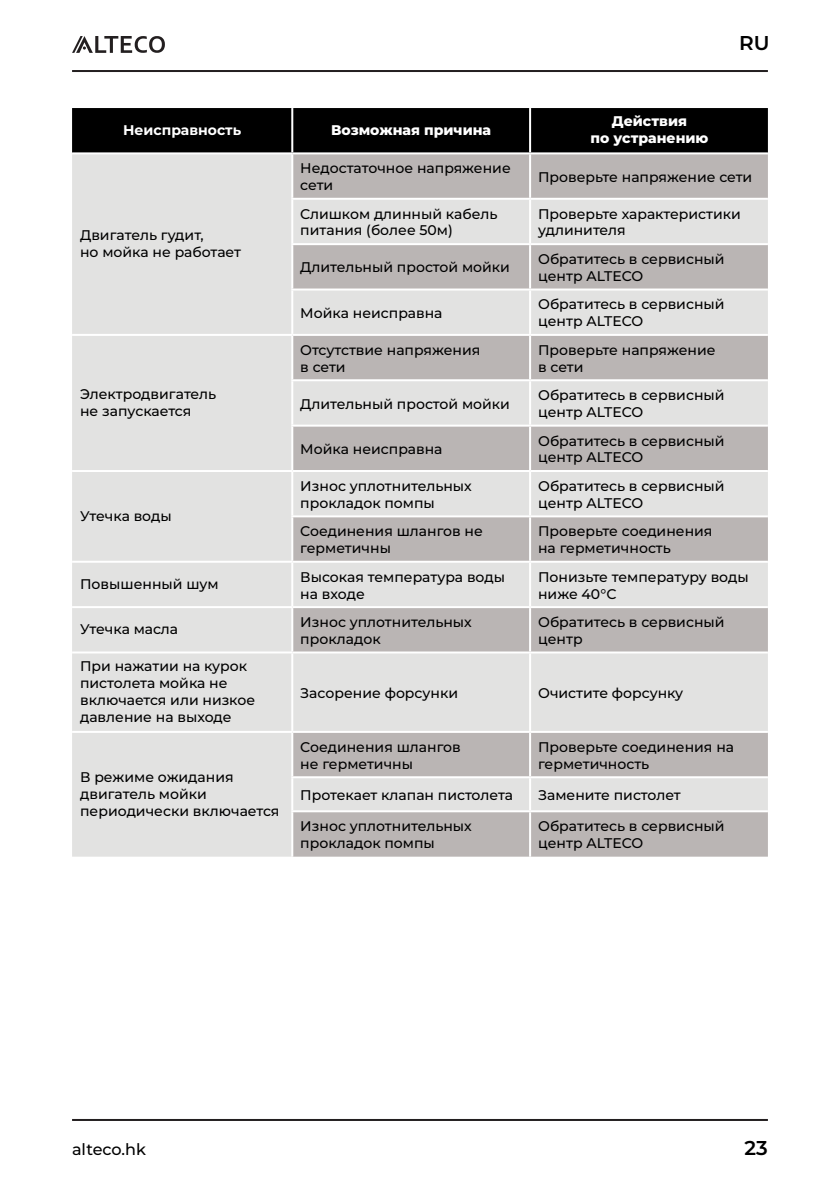
<style>
.page{position:relative;width:840px;height:1191px;background:#fff}
.page>*{position:absolute;margin:0;border:0;box-sizing:border-box;transform-origin:0 0}
.t1{font:600 20px "Montserrat";color:#000}
.t2{font:500 16px "Montserrat";color:#000}
.t3{font:500 14px/16.8px "Montserrat";color:#000}
.t4{font:800 14px/16.8px "Montserrat";color:#fff;text-align:center}
.t5{font:700 14px "Montserrat";color:#fff}
</style>
<div class="page">
<hr style="left:72px;top:70px;width:695px;height:2px;background:#231f20">
<hr style="left:72px;top:1119px;width:695px;height:2px;background:#231f20">
<svg style="left:72px;top:36px;width:93px;height:17px"></svg>
<div style="left:72px;top:108px;width:695px;height:44px;background:#000"></div>
<div style="left:72px;top:154px;width:219px;height:702px;background:#e2e2e1"></div>
<svg style="left:293px;top:154px;width:474px;height:702px;background:#cdcbca"></svg>
<hr style="left:291px;top:108px;width:2px;height:44px;background:#fff">
<hr style="left:529px;top:108px;width:2px;height:44px;background:#fff">
<hr style="left:529px;top:154px;width:2px;height:44px;background:#fff">
<hr style="left:291px;top:198px;width:239px;height:2px;background:#fff">
<hr style="left:530px;top:198px;width:237px;height:2px;background:#fff">
<hr style="left:529px;top:200px;width:2px;height:43px;background:#fff">
<hr style="left:291px;top:243px;width:239px;height:2px;background:#fff">
<hr style="left:530px;top:243px;width:237px;height:2px;background:#fff">
<hr style="left:529px;top:245px;width:2px;height:43px;background:#fff">
<hr style="left:291px;top:288px;width:239px;height:2px;background:#fff">
<hr style="left:530px;top:288px;width:237px;height:2px;background:#fff">
<hr style="left:529px;top:290px;width:2px;height:44px;background:#fff">
<hr style="left:72px;top:334px;width:220px;height:2px;background:#fff">
<hr style="left:292px;top:334px;width:238px;height:2px;background:#fff">
<hr style="left:530px;top:334px;width:237px;height:2px;background:#fff">
<hr style="left:529px;top:336px;width:2px;height:43px;background:#fff">
<hr style="left:291px;top:379px;width:239px;height:2px;background:#fff">
<hr style="left:530px;top:379px;width:237px;height:2px;background:#fff">
<hr style="left:529px;top:381px;width:2px;height:43px;background:#fff">
<hr style="left:291px;top:424px;width:239px;height:2px;background:#fff">
<hr style="left:530px;top:424px;width:237px;height:2px;background:#fff">
<hr style="left:529px;top:426px;width:2px;height:44px;background:#fff">
<hr style="left:72px;top:470px;width:220px;height:2px;background:#fff">
<hr style="left:292px;top:470px;width:238px;height:2px;background:#fff">
<hr style="left:530px;top:470px;width:237px;height:2px;background:#fff">
<hr style="left:529px;top:472px;width:2px;height:43px;background:#fff">
<hr style="left:291px;top:515px;width:239px;height:2px;background:#fff">
<hr style="left:530px;top:515px;width:237px;height:2px;background:#fff">
<hr style="left:529px;top:517px;width:2px;height:44px;background:#fff">
<hr style="left:72px;top:561px;width:220px;height:2px;background:#fff">
<hr style="left:292px;top:561px;width:238px;height:2px;background:#fff">
<hr style="left:530px;top:561px;width:237px;height:2px;background:#fff">
<hr style="left:529px;top:563px;width:2px;height:43px;background:#fff">
<hr style="left:72px;top:606px;width:220px;height:2px;background:#fff">
<hr style="left:292px;top:606px;width:238px;height:2px;background:#fff">
<hr style="left:530px;top:606px;width:237px;height:2px;background:#fff">
<hr style="left:529px;top:608px;width:2px;height:43px;background:#fff">
<hr style="left:72px;top:651px;width:220px;height:2px;background:#fff">
<hr style="left:292px;top:651px;width:238px;height:2px;background:#fff">
<hr style="left:530px;top:651px;width:237px;height:2px;background:#fff">
<hr style="left:529px;top:653px;width:2px;height:78px;background:#fff">
<hr style="left:72px;top:731px;width:220px;height:2px;background:#fff">
<hr style="left:292px;top:731px;width:238px;height:2px;background:#fff">
<hr style="left:530px;top:731px;width:237px;height:2px;background:#fff">
<hr style="left:529px;top:733px;width:2px;height:43px;background:#fff">
<hr style="left:291px;top:776px;width:239px;height:2px;background:#fff">
<hr style="left:530px;top:776px;width:237px;height:2px;background:#fff">
<hr style="left:529px;top:778px;width:2px;height:32px;background:#fff">
<hr style="left:291px;top:810px;width:239px;height:2px;background:#fff">
<hr style="left:530px;top:810px;width:237px;height:2px;background:#fff">
<hr style="left:529px;top:812px;width:2px;height:44px;background:#fff">
<p class="t5" style="left:123px;top:120px;width:120px">Неисправность</p>
<p class="t4" style="left:331px;top:121px;width:161px">Возможная причина</p>
<p class="t4" style="left:590px;top:112px;width:119px">Действия<br>по устранению</p>
<h1 class="t1" style="left:738px;top:30px;width:32px">RU</h1>
<p class="t3" style="left:80px;top:226px;width:162px">Двигатель гудит,<br>но мойка не работает</p>
<p class="t3" style="left:80px;top:385px;width:138px">Электродвигатель не запускается</p>
<p class="t3" style="left:80px;top:507px;width:93px">Утечка воды</p>
<p class="t3" style="left:300px;top:160px;width:212px">Недостаточное напряжение сети</p>
<p class="t3" style="left:538px;top:168px;width:216px">Проверьте напряжение сети</p>
<p class="t3" style="left:300px;top:205px;width:198px">Слишком длинный кабель питания (более 50м)</p>
<p class="t3" style="left:538px;top:205px;width:204px">Проверьте характеристики удлинителя</p>
<p class="t3" style="left:300px;top:259px;width:211px">Длительный простой мойки</p>
<p class="t3" style="left:538px;top:250px;width:188px">Обратитесь в сервисный центр ALTECO</p>
<p class="t3" style="left:300px;top:304px;width:144px">Мойка неисправна</p>
<p class="t3" style="left:538px;top:296px;width:188px">Обратитесь в сервисный центр ALTECO</p>
<p class="t3" style="left:300px;top:341px;width:181px">Отсутствие напряжения в сети</p>
<p class="t3" style="left:538px;top:341px;width:179px">Проверьте напряжение в сети</p>
<p class="t3" style="left:300px;top:395px;width:211px">Длительный простой мойки</p>
<p class="t3" style="left:538px;top:386px;width:188px">Обратитесь в сервисный центр ALTECO</p>
<p class="t3" style="left:300px;top:440px;width:144px">Мойка неисправна</p>
<p class="t3" style="left:538px;top:432px;width:188px">Обратитесь в сервисный центр ALTECO</p>
<p class="t3" style="left:300px;top:477px;width:173px">Износ уплотнительных прокладок помпы</p>
<p class="t3" style="left:538px;top:477px;width:188px">Обратитесь в сервисный центр ALTECO</p>
<p class="t3" style="left:300px;top:522px;width:184px">Соединения шлангов не герметичны</p>
<p class="t3" style="left:538px;top:522px;width:176px">Проверьте соединения на герметичность</p>
<p class="t3" style="left:80px;top:575px;width:140px">Повышенный шум</p>
<p class="t3" style="left:300px;top:568px;width:206px">Высокая температура воды на входе</p>
<p class="t3" style="left:538px;top:568px;width:212px">Понизьте температуру воды ниже 40°С</p>
<p class="t3" style="left:80px;top:620px;width:99px">Утечка масла</p>
<p class="t3" style="left:300px;top:613px;width:173px">Износ уплотнительных прокладок</p>
<p class="t3" style="left:538px;top:613px;width:188px">Обратитесь в сервисный центр</p>
<p class="t3" style="left:80px;top:658px;width:176px">При нажатии на курок пистолета мойка не включается или низкое давление на выходе</p>
<p class="t3" style="left:300px;top:684px;width:159px">Засорение форсунки</p>
<p class="t3" style="left:538px;top:684px;width:147px">Очистите форсунку</p>
<p class="t3" style="left:80px;top:768px;width:201px">В режиме ожидания двигатель мойки периодически включается</p>
<p class="t3" style="left:300px;top:738px;width:162px">Соединения шлангов не герметичны</p>
<p class="t3" style="left:538px;top:738px;width:197px">Проверьте соединения на герметичность</p>
<p class="t3" style="left:300px;top:786px;width:214px">Протекает клапан пистолета</p>
<p class="t3" style="left:538px;top:786px;width:144px">Замените пистолет</p>
<p class="t3" style="left:300px;top:817px;width:173px">Износ уплотнительных прокладок помпы</p>
<p class="t3" style="left:538px;top:817px;width:188px">Обратитесь в сервисный центр ALTECO</p>
<p class="t2" style="left:72px;top:1138px;width:75px">alteco.hk</p>
<h1 class="t1" style="left:744px;top:1134px;width:25px">23</h1>
</div>
